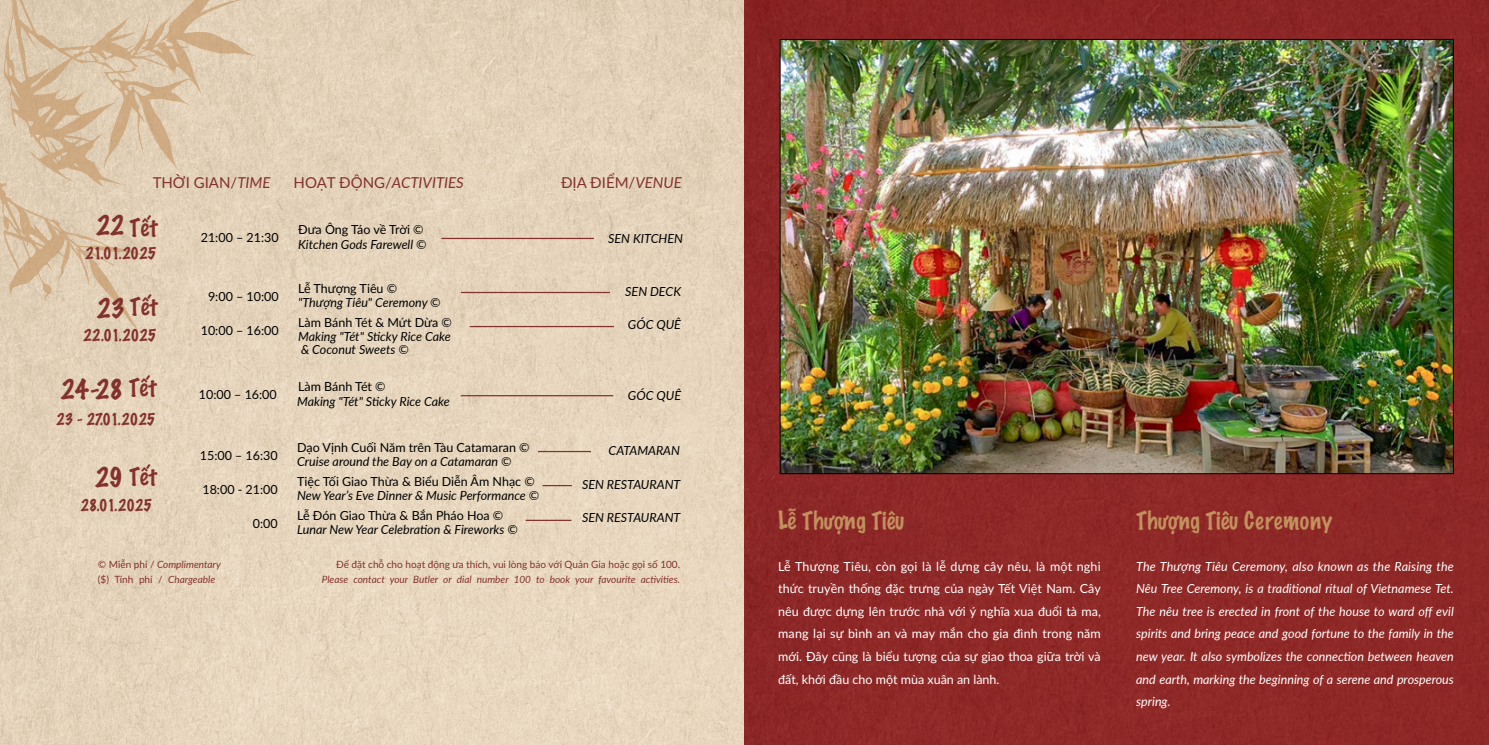
<style>
.page{position:relative;width:1489px;height:745px;background:#fff}
.page>*{position:absolute;margin:0;border:0;box-sizing:border-box;transform-origin:0 0}
.t1{font:100 25px "Marker Felt";color:#83312d}
.t2{font:100 22.5px "Marker Felt";color:#c2915e}
.t3{font:100 22.5px "Marker Felt";color:#83312d}
.t4{font:100 15px "Marker Felt";color:#83312d}
.t5{font:15px "Lato";color:#83312d}
.t6{font:italic 15px "Lato";color:#83312d}
.t7{font:italic 12.5px/22.5px "Lato";color:#fff;text-align:justify}
.t8{font:italic 12.5px/12.5px "Lato";color:#000}
.t9{font:12.5px/22.5px "Lato";color:#fff;text-align:justify}
.t10{font:12.5px "Lato";color:#000}
.t11{font:italic 10px "Lato";color:#83312d}
.t12{font:10px "Lato";color:#83312d}
.s1{font-style:italic}
.s2{font-style:normal}
</style>
<div class="page">
<img style="left:0;top:0;width:1488px;height:744px">
<div style="left:1432px;top:597px;width:42px;height:41px;background:#8e2826"></div>
<svg style="left:0;top:0;width:259px;height:186px;background:#dbc5a8"></svg>
<svg style="left:0;top:151px;width:144px;height:179px;background:#ddc8ac"></svg>
<hr style="left:441px;top:238px;width:153px;height:1px;background:#83312d">
<hr style="left:461px;top:395px;width:152px;height:1px;background:#83312d">
<hr style="left:461px;top:292px;width:149px;height:1px;background:#83312d">
<hr style="left:469px;top:326px;width:145px;height:1px;background:#83312d">
<hr style="left:538px;top:450px;width:53px;height:2px;background:#83312d">
<hr style="left:542px;top:484px;width:30px;height:2px;background:#83312d">
<hr style="left:525px;top:519px;width:46px;height:1px;background:#83312d">
<img style="left:782px;top:41px;width:669px;height:430px">
<p class="t5" style="left:153px;top:172px;width:119px">THỜI GIAN/<span class="s1">TIME</span></p>
<p class="t6" style="left:293px;top:172px;width:172px"><span class="s2">HOẠT ĐỘNG/</span>ACTIVITIES</p>
<p class="t5" style="left:561px;top:172px;width:122px">ĐỊA ĐIỂM/<span class="s1">VENUE</span></p>
<h1 class="t1" style="left:96px;top:205px;width:30px">22</h1>
<h2 class="t3" style="left:130px;top:209px;width:29px">Tết</h2>
<p class="t4" style="left:85px;top:241px;width:72px">21.01.2025</p>
<h2 class="t3" style="left:130px;top:289px;width:29px">Tết</h2>
<h1 class="t1" style="left:96px;top:288px;width:30px">23</h1>
<p class="t4" style="left:83px;top:323px;width:75px">22.01.2025</p>
<h2 class="t3" style="left:129px;top:369px;width:29px">Tết</h2>
<h1 class="t1" style="left:61px;top:369px;width:65px">24-28</h1>
<p class="t4" style="left:56px;top:407px;width:101px">23 - 27.01.2025</p>
<h2 class="t3" style="left:129px;top:459px;width:29px">Tết</h2>
<h1 class="t1" style="left:95px;top:457px;width:30px">29</h1>
<p class="t4" style="left:81px;top:492px;width:73px">28.01.2025</p>
<p class="t10" style="left:298px;top:220px;width:127px">Đưa Ông Táo về Trời ©</p>
<p class="t10" style="left:201px;top:228px;width:79px">21:00 – 21:30</p>
<p class="t8" style="left:608px;top:231px;width:76px">SEN KITCHEN</p>
<p class="t8" style="left:298px;top:237px;width:130px">Kitchen Gods Farewell ©</p>
<p class="t10" style="left:208px;top:287px;width:72px">9:00 – 10:00</p>
<p class="t10" style="left:201px;top:321px;width:79px">10:00 – 16:00</p>
<p class="t10" style="left:298px;top:279px;width:100px">Lễ Thượng Tiêu ©</p>
<p class="t10" style="left:298px;top:313px;width:155px">Làm Bánh Tét &amp; Mứt Dừa ©</p>
<p class="t8" style="left:298px;top:296px;width:144px">"Thượng Tiêu" Ceremony ©</p>
<p class="t8" style="left:298px;top:329px;width:154px">Making "Tét" Sticky Rice Cake &amp; Coconut Sweets ©</p>
<p class="t8" style="left:625px;top:284px;width:57px">SEN DECK</p>
<p class="t8" style="left:628px;top:318px;width:55px">GÓC QUÊ</p>
<p class="t10" style="left:298px;top:377px;width:89px">Làm Bánh Tét ©</p>
<p class="t10" style="left:199px;top:385px;width:79px">10:00 – 16:00</p>
<p class="t8" style="left:628px;top:388px;width:55px">GÓC QUÊ</p>
<p class="t8" style="left:297px;top:394px;width:154px">Making "Tét" Sticky Rice Cake</p>
<p class="t10" style="left:200px;top:446px;width:79px">15:00 – 16:30</p>
<p class="t10" style="left:202px;top:480px;width:77px">18:00 - 21:00</p>
<p class="t10" style="left:253px;top:513px;width:26px">0:00</p>
<p class="t10" style="left:297px;top:438px;width:234px">Dạo Vịnh Cuối Năm trên Tàu Catamaran ©</p>
<p class="t10" style="left:297px;top:472px;width:239px">Tiệc Tối Giao Thừa &amp; Biểu Diễn Âm Nhạc ©</p>
<p class="t10" style="left:297px;top:506px;width:207px">Lễ Đón Giao Thừa &amp; Bắn Pháo Hoa ©</p>
<p class="t8" style="left:297px;top:455px;width:216px">Cruise around the Bay on a Catamaran ©</p>
<p class="t8" style="left:297px;top:488px;width:243px">New Year s’ Eve Dinner &amp; Music Performance ©</p>
<p class="t8" style="left:297px;top:522px;width:222px">Lunar New Year Celebration &amp; Fireworks ©</p>
<p class="t8" style="left:608px;top:443px;width:73px">CATAMARAN</p>
<p class="t8" style="left:582px;top:477px;width:100px">SEN RESTAURANT</p>
<p class="t8" style="left:582px;top:510px;width:100px">SEN RESTAURANT</p>
<p class="t11" style="left:98px;top:556px;width:124px"><span class="s2">© Miễn phí /</span> Complimentary</p>
<p class="t12" style="left:336px;top:556px;width:345px">Để đặt chỗ cho hoạt động ưa thích, vui lòng báo với Quản Gia hoặc gọi số 100.</p>
<p class="t12" style="left:98px;top:571px;width:13px">$( )</p>
<p class="t12" style="left:114px;top:571px;width:21px">Tính</p>
<p class="t12" style="left:139px;top:571px;width:15px">phí</p>
<p class="t12" style="left:158px;top:571px;width:6px">/</p>
<p class="t11" style="left:168px;top:571px;width:48px">Chargeable</p>
<p class="t11" style="left:322px;top:571px;width:28px">Please</p>
<p class="t11" style="left:413px;top:571px;width:27px">Butler</p>
<p class="t11" style="left:457px;top:571px;width:16px">dial</p>
<p class="t11" style="left:477px;top:571px;width:33px">number</p>
<p class="t11" style="left:549px;top:571px;width:22px">book</p>
<p class="t11" style="left:598px;top:571px;width:39px">favourite</p>
<p class="t11" style="left:640px;top:571px;width:41px">activities.</p>
<p class="t11" style="left:513px;top:571px;width:19px">100</p>
<p class="t11" style="left:353px;top:571px;width:33px">contact</p>
<p class="t11" style="left:536px;top:571px;width:10px">to</p>
<p class="t11" style="left:390px;top:571px;width:20px">your</p>
<p class="t11" style="left:443px;top:571px;width:10px">or</p>
<p class="t11" style="left:575px;top:571px;width:20px">your</p>
<h2 class="t2" style="left:778px;top:502px;width:128px">Lễ Thượng Tiêu</h2>
<p class="t9" style="left:778px;top:554px;width:324px">Lễ Thượng Tiêu, còn gọi là lễ dựng cây nêu, là một nghi thức truyền thống đặc trưng của ngày Tết Việt Nam. Cây nêu được dựng lên trước nhà với ý nghĩa xua đuổi tà ma, mang lại sự bình an và may mắn cho gia đình trong năm mới. Đây cũng là biểu tượng của sự giao thoa giữa trời và đất, khởi đầu cho một mùa xuân an lành.</p>
<p class="t7" style="left:1136px;top:554px;width:319px">The Thượng Tiêu Ceremony, also known as the Raising the Nêu Tree Ceremony is, a traditional ritual of Vietnamese Tet.<br>The nêu tree is erected in front of the house to ward off evil spirits and bring peace and good fortune to the family in the new year It. also symbolizes the connection between heaven and earth, marking the beginning of a serene and prosperous spring.</p>
<h2 class="t2" style="left:1136px;top:502px;width:197px">Thượng Tiêu Ceremony</h2>
</div>
